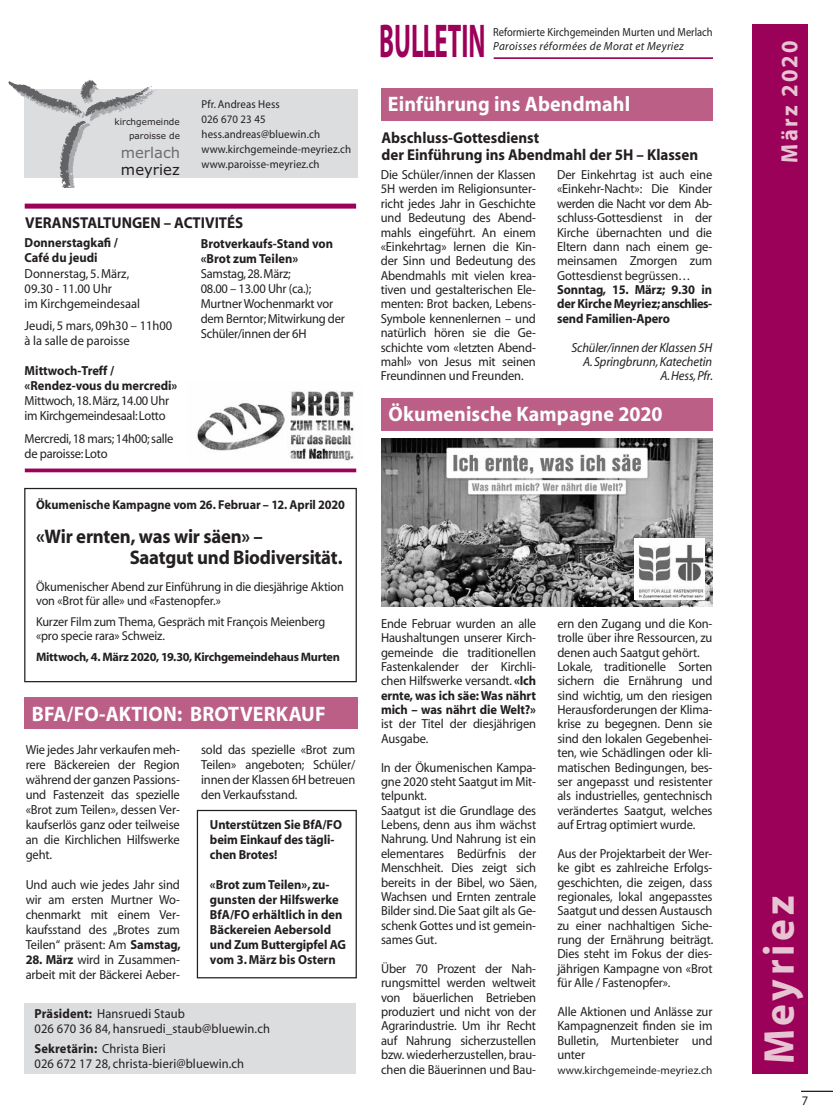
<style>
.page{position:relative;width:833px;height:1120px;background:#fff}
.page>*{position:absolute;margin:0;border:0;box-sizing:border-box;transform-origin:0 0}
.t1{font:700 47.62px "Myriad";color:#9c0159;scale:.52 1}
.t2{font:700 43.38px "Myriad";letter-spacing:.09em;color:#e6c4d2;scale:.95 1}
.t3{font:700 23.62px "Myriad";letter-spacing:.095em;color:#e6c4d2;scale:.95 1}
.t4{font:700 21px "Myriad";letter-spacing:.005em;color:#fff;scale:.95 1}
.t5{font:700 19.75px/20.6px "Myriad";letter-spacing:-.015em;color:#231f20;scale:.95 1}
.t6{font:700 15.75px/16.9px "Myriad";color:#231f20;scale:.95 1}
.t7{font:14.75px "Verdana";color:#6c6d70}
.t8{font:14.75px "Verdana";color:#231f20}
.t9{font:13.12px/14.4px "Myriad";letter-spacing:-.01em;color:#231f20;scale:.95 1}
.t10{font:700 13.12px/15px "Myriad";letter-spacing:-.005em;color:#231f20;scale:.95 1}
.t11{font:13.12px/15px "Myriad";letter-spacing:.01em;color:#231f20;scale:.95 1}
.t12{font:italic 13.12px/14.4px "Myriad";letter-spacing:-.01em;color:#231f20;text-align:right;scale:.95 1}
.t13{font:12.88px/13.8px "Myriad";letter-spacing:-.01em;color:#231f20;scale:.95 1}
.t14{font:700 12.88px "Myriad";letter-spacing:-.005em;color:#231f20;scale:.95 1}
.t15{font:700 12.25px "Myriad";letter-spacing:-.025em;color:#231f20}
.t16{font:11.75px "Myriad";color:#231f20;scale:.89 1}
.t17{font:italic 11.75px "Myriad";letter-spacing:.03em;color:#231f20;scale:.95 1}
.t18{font:11.38px/15px "Myriad";letter-spacing:.01em;color:#231f20;scale:.95 1}
.t19{font:11.25px "Myriad";letter-spacing:.01em;color:#231f20}
.t20{font:8.88px/13.5px "Verdana";color:#231f20;text-align:right}
.s1{font-weight:700}
</style>
<div class="page">
<div style="left:24px;top:90px;width:333px;height:88px;background:#dcdddf"></div>
<svg style="left:8px;top:80px;width:148px;height:108px"></svg>
<div style="left:25px;top:204px;width:331px;height:5px;background:#9c0159"></div>
<div style="left:751px;top:25px;width:57px;height:1049px;background:#9c0159"></div>
<div style="left:381px;top:88px;width:331px;height:32px;background:#bb5f87"></div>
<div style="left:24px;top:1003px;width:331px;height:71px;background:#dcdddf"></div>
<svg style="left:25px;top:468px;width:331px;height:4px"></svg>
<div style="left:24px;top:488px;width:333px;height:194px;border:1px solid #231f20"></div>
<div style="left:25px;top:697px;width:333px;height:32px;background:#bb5f87"></div>
<div style="left:197px;top:810px;width:160px;height:168px;border:1px solid #231f20"></div>
<img style="left:196px;top:391px;width:158px;height:70px">
<div style="left:381px;top:398px;width:332px;height:32px;background:#bb5f87"></div>
<img style="left:381px;top:438px;width:331px;height:169px">
<img style="left:635px;top:539px;width:69px;height:61px">
<hr style="left:801px;top:1091px;width:32px;height:1px;background:#231f20">
<hr style="left:494px;top:58px;width:219px;height:1px;background:#9c0159">
<p class="t20" style="left:115px;top:115px;width:67px">kirchgemeinde paroisse de</p>
<p class="t7" style="left:121px;top:143px;width:61px">merlach</p>
<p class="t8" style="left:121px;top:160px;width:60px">meyriez</p>
<p class="t18" style="left:201px;top:97px;width:159px">Pfr. Andreas Hess<br>026 670 23 45 hess.andreas@bluewin.ch www.kirchgemeinde-meyriez.ch www.paroisse-meyriez.ch</p>
<p class="t6" style="left:25px;top:215px;width:231px">VERANSTALTUNGEN – ACTIVITÉS</p>
<p class="t10" style="left:25px;top:236px;width:100px">Donnerstagkafi /<br>Café du jeudi</p>
<p class="t9" style="left:25px;top:266px;width:123px;line-height:15px">Donnerstag, 5. März,<br>09.30 - 11.00 Uhr<br>im Kirchgemeindesaal</p>
<p class="t9" style="left:25px;top:319px;width:157px;line-height:15px">Jeudi, 5 mars, 09h30 – 11h00 à la salle de paroisse</p>
<p class="t10" style="left:25px;top:363px;width:162px">Mittwoch-Treff / «Rendez-vous du mercredi»</p>
<p class="t9" style="left:25px;top:394px;width:154px;line-height:15px">Mittwoch, 18. März, 14.00 Uhr im Kirchgemeindesaal: Lotto</p>
<p class="t9" style="left:25px;top:431px;width:158px;line-height:15px">Mercredi, 18 mars; 14h00; salle de paroisse: Loto</p>
<p class="t10" style="left:201px;top:236px;width:141px">Brotverkaufs-Stand von «Brot zum Teilen»</p>
<p class="t9" style="left:201px;top:266px;width:153px;line-height:15px">Samstag, 28. März;<br>08.00 – 13.00 Uhr (ca.);<br>Murtner Wochenmarkt vor dem Berntor; Mitwirkung der<br>Schüler/innen der 6H</p>
<p class="t14" style="left:36px;top:498px;width:326px">Ökumenische Kampagne vom 26. Februar – 12. April 2020</p>
<h3 class="t5" style="left:130px;top:527px;width:226px;text-indent:-94px">«Wir ernten, was wir säen» –<br>Saatgut und Biodiversität.</h3>
<p class="t13" style="left:36px;top:581px;width:326px">Ökumenischer Abend zur Einführung in die diesjährige Aktion von «Brot für alle» und «Fastenopfer.»</p>
<p class="t13" style="left:36px;top:615px;width:306px">Kurzer Film zum Thema, Gespräch mit François Meienberg «pro specie rara» Schweiz.</p>
<p class="t15" style="left:36px;top:650px;width:305px">Mittwoch, 4. März 2020, 19.30, Kirchgemeindehaus Murten</p>
<h3 class="t4" style="left:32px;top:703px;width:311px">BFA/FO-AKTION: BROTVERKAUF</h3>
<p class="t9" style="left:26px;top:742px;width:164px;line-height:15px;text-align:justify">Wie jedes Jahr verkaufen meh&shy;rere Bäckereien der Region während der ganzen Passions&shy;und Fastenzeit das spezielle «Brot zum Teilen», dessen Ver&shy;kaufserlös ganz oder teilweise an die Kirchlichen Hilfswerke geht.</p>
<p class="t9" style="left:26px;top:877px;width:165px;line-height:15px;text-align:justify">Und auch wie jedes Jahr sind wir am ersten Murtner Wo&shy;chenmarkt mit einem Ver&shy;kaufsstand des „Brotes zum Teilen“ präsent: Am <span class="s1">Samstag,</span></p>
<p class="t9" style="left:26px;top:952px;width:164px;line-height:15px"><span class="s1">28. März</span> wird in Zusammen&shy;arbeit mit der Bäckerei Aeber-</p>
<p class="t9" style="left:201px;top:742px;width:164px;line-height:15px;text-align:justify">sold das spezielle «Brot zum Teilen» angeboten; Schüler/ innen der Klassen 6H betreuen den Verkaufsstand.</p>
<p class="t10" style="left:210px;top:817px;width:140px">Unterstützen Sie BfA/FO beim Einkauf des tägli&shy;chen Brotes!</p>
<p class="t10" style="left:210px;top:877px;width:145px">«Brot zum Teilen», zu&shy;gunsten der Hilfswerke<br>BfA/FO erhältlich in den<br>Bäckereien Aebersold und Zum Buttergipfel AG vom 3. März bis Ostern</p>
<p class="t11" style="left:34px;top:1007px;width:249px"><span class="s1">Präsident:</span> Hansruedi Staub<br>026 670 36 84, hansruedi_staub@bluewin.ch</p>
<p class="t11" style="left:34px;top:1042px;width:222px"><span class="s1">Sekretärin:</span> Christa Bieri<br>026 672 17 28, christa-bieri@bluewin.ch</p>
<h1 class="t1" style="left:379px;top:17px;width:206px">BULLETIN</h1>
<p class="t16" style="left:493px;top:26px;width:248px">Reformierte Kirchgemeinden Murten und Merlach</p>
<p class="t17" style="left:493px;top:40px;width:202px">Paroisses réformées de Morat et Meyriez</p>
<h3 class="t4" style="left:388px;top:93px;width:257px">Einführung ins Abendmahl</h3>
<p class="t6" style="left:381px;top:130px;width:335px">Abschluss-Gottesdienst<br>der Einführung ins Abendmahl der 5H – Klassen</p>
<p class="t9" style="left:381px;top:168px;width:165px;text-align:justify">Die Schüler/innen der Klassen 5H werden im Religionsunter&shy;richt jedes Jahr in Geschichte und Bedeutung des Abend&shy;mahls eingeführt. An einem «Einkehrtag» lernen die Kin&shy;der Sinn und Bedeutung des Abendmahls mit vielen krea&shy;tiven und gestalterischen Ele&shy;menten: Brot backen, Lebens-Symbole kennenlernen – und natürlich hören sie die Ge&shy;schichte vom «letzten Abend&shy;mahl» von Jesus mit seinen Freundinnen und Freunden.</p>
<p class="t9" style="left:557px;top:168px;width:165px;text-align:justify">Der Einkehrtag ist auch eine «Einkehr-Nacht»: Die Kinder werden die Nacht vor dem Ab&shy;schluss-Gottesdienst in der Kirche übernachten und die Eltern dann nach einem ge&shy;meinsamen Zmorgen zum Gottesdienst begrüssen…</p>
<p class="t10" style="left:557px;top:283px;width:165px;line-height:14.4px;text-align:justify">Sonntag, 15. März; 9.30 in der Kirche Meyriez; anschlies&shy;send Familien-Apero</p>
<p class="t12" style="left:571px;top:340px;width:150px">Schüler/innen der Klassen 5H<br>A. Springbrunn, Katechetin<br>A. Hess, Pfr.</p>
<h3 class="t4" style="left:388px;top:403px;width:290px">Ökumenische Kampagne 2020</h3>
<p class="t9" style="left:381px;top:617px;width:165px;text-align:justify">Ende Februar wurden an alle Haushaltungen unserer Kirch&shy;gemeinde die traditionellen Fastenkalender der Kirchli&shy;chen Hilfswerke versandt. <span class="s1">«Ich ernte, was ich säe: Was nährt mich – was nährt die Welt?»</span></p>
<p class="t9" style="left:381px;top:717px;width:165px">ist der Titel der diesjährigen<br>Ausgabe.</p>
<p class="t9" style="left:381px;top:760px;width:166px">In der Ökumenischen Kampa&shy;gne 2020 steht Saatgut im Mit&shy;telpunkt.<br>Saatgut ist die Grundlage des<br>Lebens, denn aus ihm wächst<br>Nahrung. Und Nahrung ist ein elementares Bedürfnis der<br>Menschheit. Dies zeigt sich bereits in der Bibel, wo Säen,<br>Wachsen und Ernten zentrale<br>Bilder sind. Die Saat gilt als Ge&shy;schenk Gottes und ist gemein&shy;sames Gut.</p>
<p class="t9" style="left:381px;top:962px;width:165px;text-align:justify">Über 70 Prozent der Nah&shy;rungsmittel werden weltweit von bäuerlichen Betrieben produziert und nicht von der Agrarindustrie. Um ihr Recht auf Nahrung sicherzustellen bzw. wiederherzustellen, brau&shy;chen die Bäuerinnen und Bau-</p>
<p class="t9" style="left:557px;top:617px;width:165px">ern den Zugang und die Kon&shy;trolle über ihre Ressourcen, zu denen auch Saatgut gehört.<br>Lokale, traditionelle Sorten sichern die Ernährung und sind wichtig, um den riesigen<br>Herausforderungen der Klima&shy;krise zu begegnen. Denn sie sind den lokalen Gegebenhei&shy;ten, wie Schädlingen oder kli&shy;matischen Bedingungen, bes&shy;ser angepasst und resistenter als industrielles, gentechnisch verändertes Saatgut, welches auf Ertrag optimiert wurde.</p>
<p class="t9" style="left:557px;top:847px;width:166px;text-align:justify">Aus der Projektarbeit der Wer&shy;ke gibt es zahlreiche Erfolgs&shy;geschichten, die zeigen, dass regionales, lokal angepasstes Saatgut und dessen Austausch zu einer nachhaltigen Siche&shy;rung der Ernährung beiträgt.<br>Dies steht im Fokus der dies&shy;jährigen Kampagne von «Brot für Alle / Fastenopfer».</p>
<p class="t9" style="left:557px;top:1005px;width:165px;text-align:justify">Alle Aktionen und Anlässe zur Kampagnenzeit finden sie im Bulletin, Murtenbieter und unter</p>
<p class="t19" style="left:557px;top:1064px;width:157px">www.kirchgemeinde-meyriez.ch</p>
<h3 class="t3" style="left:777px;top:163px;width:130px;rotate:-90deg">März 2020</h3>
<h2 class="t2" style="left:757px;top:1063px;width:178px;rotate:-90deg">Meyriez</h2>
<p class="t9" style="left:802px;top:1093px;width:8px">7</p>
</div>
